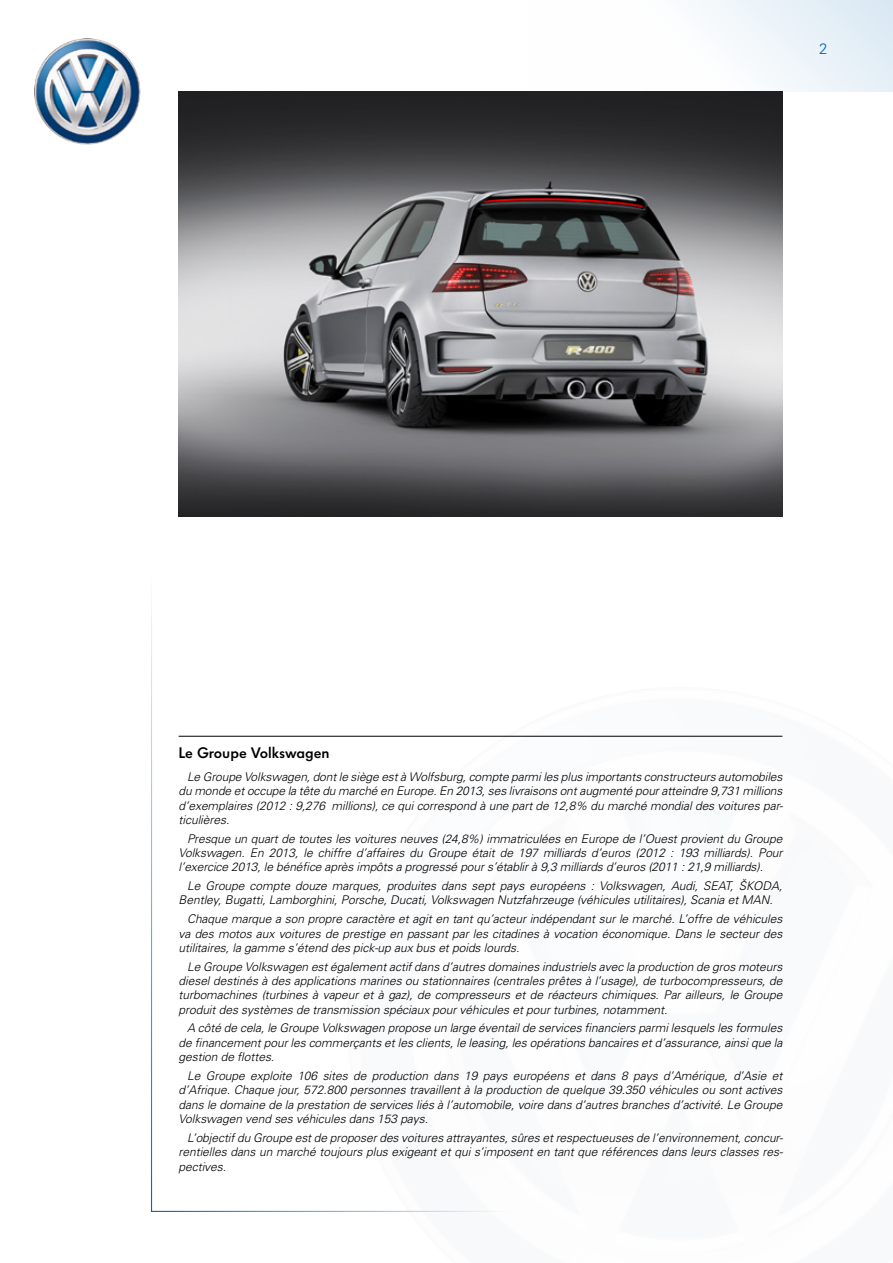
<style>
.page{position:relative;width:893px;height:1263px;background:#fff}
.page>*{position:absolute;margin:0;border:0;box-sizing:border-box;transform-origin:0 0}
.t1{font:15px "Volkswagen Semi";color:#000}
.t2{font:300 15px "Univers";color:#0067b1}
.t3{font:italic 300 12px/14.4px "Univers";letter-spacing:-.005em;color:#000;text-align:justify}
</style>
<div class="page">
<img style="left:34px;top:38px;width:106px;height:107px;border-radius:53px">
<div style="left:529px;top:0;width:364px;height:91px;background:linear-gradient(to right,#fff,#e4eff6)"></div>
<img style="left:179px;top:91px;width:603px;height:425px">
<hr style="left:179px;top:736px;width:603px;height:1px;background:#000">
<p class="t2" style="left:819px;top:40px;width:10px">2</p>
<p class="t1" style="left:179px;top:744px;width:152px">Le Groupe Volkswagen</p>
<p class="t3" style="left:179px;top:769px;width:606px;text-indent:9px">Le Groupe Volkswagen, dont le siège est à Wolfsburg, compte parmi les plus importants constructeurs automobiles du monde et occupe la tête du marché en Europe. En 2013, ses livraisons ont augmenté pour atteindre 9,731 millions d’exemplaires (2012 : 9,276 millions), ce qui correspond à une part de 12,8% du marché mondial des voitures par&shy;ticulières.</p>
<p class="t3" style="left:179px;top:831px;width:605px;text-indent:9px">Presque un quart de toutes les voitures neuves (24,8%) immatriculées en Europe de l’Ouest provient du Groupe Volkswagen. En 2013, le chiffre d’affaires du Groupe était de 197 milliards d’euros (2012 : 193 milliards). Pour l’exercice 2013, le bénéfice après impôts a progressé pour s’établir à 9,3 milliards d’euros (2011 : 21,9 milliards).</p>
<p class="t3" style="left:179px;top:878px;width:605px;text-indent:9px">Le Groupe compte douze marques, produites dans sept pays européens : Volkswagen, Audi, SEAT, ŠKODA,<br>Bentley, Bugatti, Lamborghini, Porsche, Ducati, Volkswagen Nutzfahrzeuge (véhicules utilitaires), Scania et MAN.</p>
<p class="t3" style="left:179px;top:911px;width:605px;text-indent:9px">Chaque marque a son propre caractère et agit en tant qu’acteur indépendant sur le marché. L’offre de véhicules va des motos aux voitures de prestige en passant par les citadines à vocation économique. Dans le secteur des utilitaires, la gamme s’étend des pick-up aux bus et poids lourds.</p>
<p class="t3" style="left:179px;top:959px;width:605px;text-indent:9px">Le Groupe Volkswagen est également actif dans d’autres domaines industriels avec la production de gros moteurs diesel destinés à des applications marines ou stationnaires (centrales prêtes à l’usage), de turbocompresseurs, de turbomachines (turbines à vapeur et à gaz), de compresseurs et de réacteurs chimiques. Par ailleurs, le Groupe produit des systèmes de transmission spéciaux pour véhicules et pour turbines, notamment.</p>
<p class="t3" style="left:179px;top:1021px;width:605px;text-indent:9px">A côté de cela, le Groupe Volkswagen propose un large éventail de services financiers parmi lesquels les formules de financement pour les commerçants et les clients, le leasing, les opérations bancaires et d’assurance, ainsi que la gestion de flottes.</p>
<p class="t3" style="left:179px;top:1068px;width:605px;text-indent:9px">Le Groupe exploite 106 sites de production dans 19 pays européens et dans 8 pays d’Amérique, d’Asie et d’Afrique. Chaque jour, 572.800 personnes travaillent à la production de quelque 39.350 véhicules ou sont actives dans le domaine de la prestation de services liés à l’automobile, voire dans d’autres branches d’activité. Le Groupe Volkswagen vend ses véhicules dans 153 pays.</p>
<p class="t3" style="left:179px;top:1130px;width:606px;text-indent:9px">L’objectif du Groupe est de proposer des voitures attrayantes, sûres et respectueuses de l’environnement, concur&shy;rentielles dans un marché toujours plus exigeant et qui s’imposent en tant que références dans leurs classes res&shy;pectives.</p>
</div>
